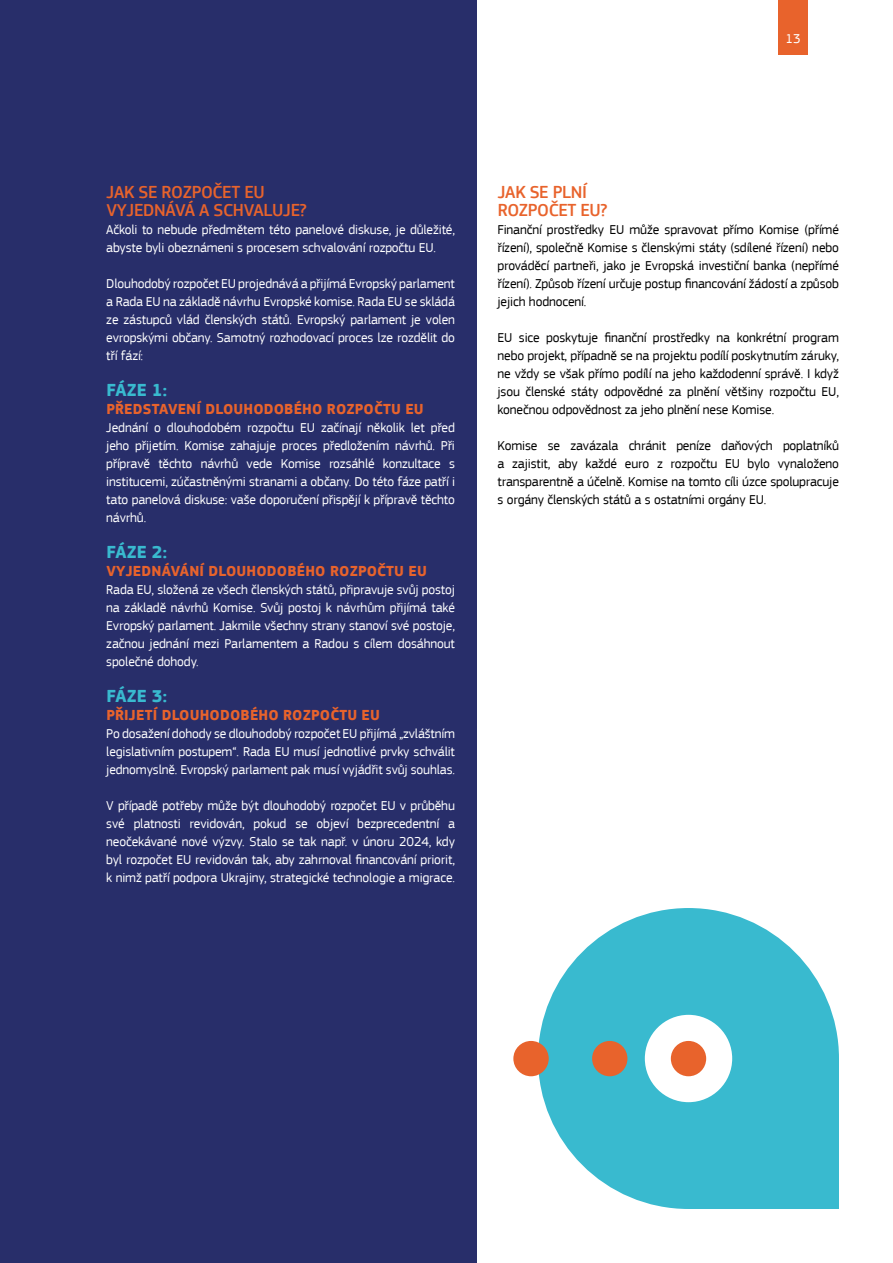
<style>
.page{position:relative;width:893px;height:1263px;background:#fff}
.page>*{position:absolute;margin:0;border:0;box-sizing:border-box;transform-origin:0 0}
.t1{font:500 18px/18px "EC Square Sans Pro";letter-spacing:-.02em;color:#e8632c}
.t2{font:700 18px "EC Square Sans Pro";letter-spacing:.01em;color:#39bacf}
.t3{font:700 15px "EC Square Sans Pro";letter-spacing:.01em;color:#e8632c}
.t4{font:13.5px/18px "EC Square Sans Pro";letter-spacing:-.01em;color:#fff;text-align:justify}
.t5{font:13.5px/18px "EC Square Sans Pro";letter-spacing:-.01em;color:#000;text-align:justify}
</style>
<div class="page">
<div style="left:778px;top:0;width:30px;height:54px;background:#e8632c"></div>
<svg style="left:538px;top:908px;width:301px;height:301px;fill:#39bacf"></svg>
<div style="left:513px;top:1041px;width:36px;height:35px;background:#e8632c;border-radius:50%"></div>
<div style="left:592px;top:1041px;width:35px;height:35px;background:#e8632c;border-radius:50%"></div>
<div style="left:0;top:0;width:476px;height:1263px;background:#282e6a"></div>
<p class="t4" style="left:785px;top:29px;width:17px">13</p>
<h1 class="t1" style="left:106px;top:183px;width:202px">JAK SE ROZPOČET EU<br>VYJEDNÁVÁ A SCHVALUJE?</h1>
<p class="t4" style="left:106px;top:221px;width:350px">Ačkoli to nebude předmětem této panelové diskuse, je důležité, abyste byli obeznámeni s procesem schvalování rozpočtu EU.</p>
<p class="t4" style="left:106px;top:275px;width:350px">Dlouhodobý rozpočet EU projednává a přijímá Evropský parlament a Rada EU na základě návrhu Evropské komise. Rada EU se skládá ze zástupců vlád členských států. Evropský parlament je volen evropskými občany. Samotný rozhodovací proces lze rozdělit do tří fází:</p>
<h1 class="t2" style="left:106px;top:379px;width:62px">FÁZE 1:</h1>
<p class="t3" style="left:106px;top:400px;width:319px">PŘEDSTAVENÍ DLOUHODOBÉHO ROZPOČTU EU</p>
<p class="t4" style="left:106px;top:419px;width:350px">Jednání o dlouhodobém rozpočtu EU začínají několik let před jeho přijetím. Komise zahajuje proces předložením návrhů. Při přípravě těchto návrhů vede Komise rozsáhlé konzultace s institucemi, zúčastněnými stranami a občany. Do této fáze patří i tato panelová diskuse: vaše doporučení přispějí k přípravě těchto návrhů.</p>
<h1 class="t2" style="left:106px;top:541px;width:62px">FÁZE 2:</h1>
<p class="t3" style="left:106px;top:562px;width:322px">VYJEDNÁVÁNÍ DLOUHODOBÉHO ROZPOČTU EU</p>
<p class="t4" style="left:106px;top:581px;width:350px">Rada EU, složená ze všech členských států, připravuje svůj postoj na základě návrhů Komise. Svůj postoj k návrhům přijímá také Evropský parlament. Jakmile všechny strany stanoví své postoje, začnou jednání mezi Parlamentem a Radou s cílem dosáhnout společné dohody.</p>
<h1 class="t2" style="left:106px;top:685px;width:62px">FÁZE 3:</h1>
<p class="t3" style="left:106px;top:706px;width:275px">PŘIJETÍ DLOUHODOBÉHO ROZPOČTU EU</p>
<p class="t4" style="left:106px;top:725px;width:350px">Po dosažení dohody se dlouhodobý rozpočet EU přijímá „zvláštním legislativním postupem“. Rada EU musí jednotlivé prvky schválit jednomyslně. Evropský parlament pak musí vyjádřit svůj souhlas.</p>
<p class="t4" style="left:106px;top:797px;width:350px">V případě potřeby může být dlouhodobý rozpočet EU v průběhu své platnosti revidován, pokud se objeví bezprecedentní a neočekávané nové výzvy. Stalo se tak např. v únoru 2024, kdy byl rozpočet EU revidován tak, aby zahrnoval financování priorit, k nimž patří podpora Ukrajiny, strategické technologie a migrace.</p>
<h1 class="t1" style="left:498px;top:183px;width:111px">JAK SE PLNÍ<br>ROZPOČET EU?</h1>
<p class="t5" style="left:497px;top:221px;width:343px">Finanční prostředky EU může spravovat přímo Komise (přímé řízení), společně Komise s členskými státy (sdílené řízení) nebo prováděcí partneři, jako je Evropská investiční banka (nepřímé řízení). Způsob řízení určuje postup financování žádostí a způsob jejich hodnocení.</p>
<p class="t5" style="left:497px;top:329px;width:343px">EU sice poskytuje finanční prostředky na konkrétní program nebo projekt, případně se na projektu podílí poskytnutím záruky, ne vždy se však přímo podílí na jeho každodenní správě. I když jsou členské státy odpovědné za plnění většiny rozpočtu EU, konečnou odpovědnost za jeho plnění nese Komise.</p>
<p class="t5" style="left:497px;top:437px;width:343px">Komise se zavázala chránit peníze daňových poplatníků a zajistit, aby každé euro z rozpočtu EU bylo vynaloženo transparentně a účelně. Komise na tomto cíli úzce spolupracuje s orgány členských států a s ostatními orgány EU.</p>
</div>
